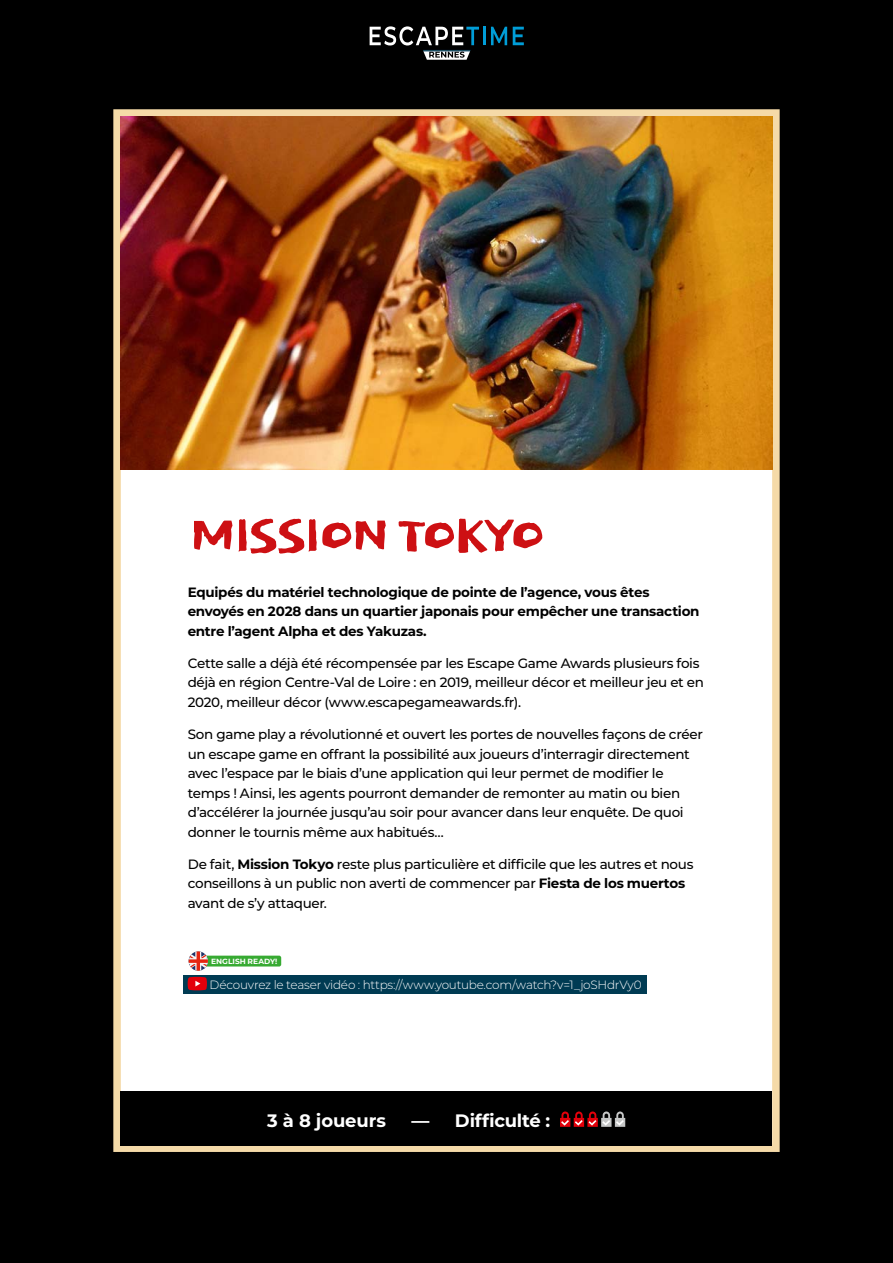
<style>
.page{position:relative;width:893px;height:1263px;background:#000}
.page>*{position:absolute;margin:0;border:0;box-sizing:border-box;transform-origin:0 0}
.t1{font:66px "Dokdo";letter-spacing:-.105em;color:#cd1013}
.t2{font:700 18px "Montserrat";letter-spacing:-.01em;color:#fff}
.t3{font:500 13.5px/19.5px "Montserrat";letter-spacing:-.025em;color:#000}
.t4{font:700 13.5px/19.5px "Montserrat";letter-spacing:-.02em;color:#000}
.t5{font:300 12px "Montserrat";letter-spacing:-.02em;color:#fff}
.t6{font:700 7.5px "Montserrat";color:#fff}
.s1{font-weight:700}
</style>
<div class="page">
<svg style="left:491px;top:27px;width:16px;height:18px"></svg>
<svg style="left:513px;top:27px;width:11px;height:18px"></svg>
<svg style="left:370px;top:26px;width:115px;height:34px"></svg>
<div style="left:113px;top:109px;width:667px;height:1043px;background:#fff"></div>
<img style="left:121px;top:117px;width:651px;height:352px">
<div style="left:183px;top:975px;width:463px;height:19px;background:#003b53"></div>
<div style="left:198px;top:956px;width:83px;height:10px;background:#37aa32;border-radius:2px"></div>
<svg style="left:188px;top:950px;width:21px;height:40px"></svg>
<div style="left:121px;top:1091px;width:651px;height:54px;background:#000"></div>
<svg style="left:560px;top:1111px;width:65px;height:16px"></svg>
<h1 class="t1" style="left:188px;top:505px;width:361px">MISSION TOKYO</h1>
<p class="t4" style="left:188px;top:581px;width:513px">Equipés du matériel technologique de pointe de l’agence, vous êtes envoyés en 2028 dans un quartier japonais pour empêcher une transaction entre l’agent Alpha et des Yakuzas.</p>
<p class="t3" style="left:188px;top:653px;width:518px">Cette salle a déjà été récompensée par les Escape Game Awards plusieurs fois déjà en région Centre-Val de Loire : en 2019, meilleur décor et meilleur jeu et en<br>2020, meilleur décor (www.escapegameawards.fr).</p>
<p class="t3" style="left:188px;top:724px;width:517px">Son game play a révolutionné et ouvert les portes de nouvelles façons de créer un escape game en offrant la possibilité aux joueurs d’interragir directement avec l’espace par le biais d’une application qui leur permet de modifier le temps ! Ainsi, les agents pourront demander de remonter au matin ou bien d’accélérer la journée jusqu’au soir pour avancer dans leur enquête. De quoi donner le tournis même aux habitués…</p>
<p class="t3" style="left:188px;top:854px;width:507px">De fait, <span class="s1">Mission Tokyo</span> reste plus particulière et difficile que les autres et nous conseillons à un public non averti de commencer par <span class="s1">Fiesta de los muertos </span>avant de s’y attaquer.</p>
<p class="t6" style="left:211px;top:956px;width:68px">ENGLISH READY!</p>
<p class="t5" style="left:210px;top:977px;width:434px">Découvrez le teaser vidéo : https://www.youtube.com/watch?v=1_joSHdrVy0</p>
<h2 class="t2" style="left:267px;top:1107px;width:120px">3 à 8 joueurs</h2>
<h2 class="t2" style="left:411px;top:1107px;width:140px">— Difficulté :</h2>
</div>
